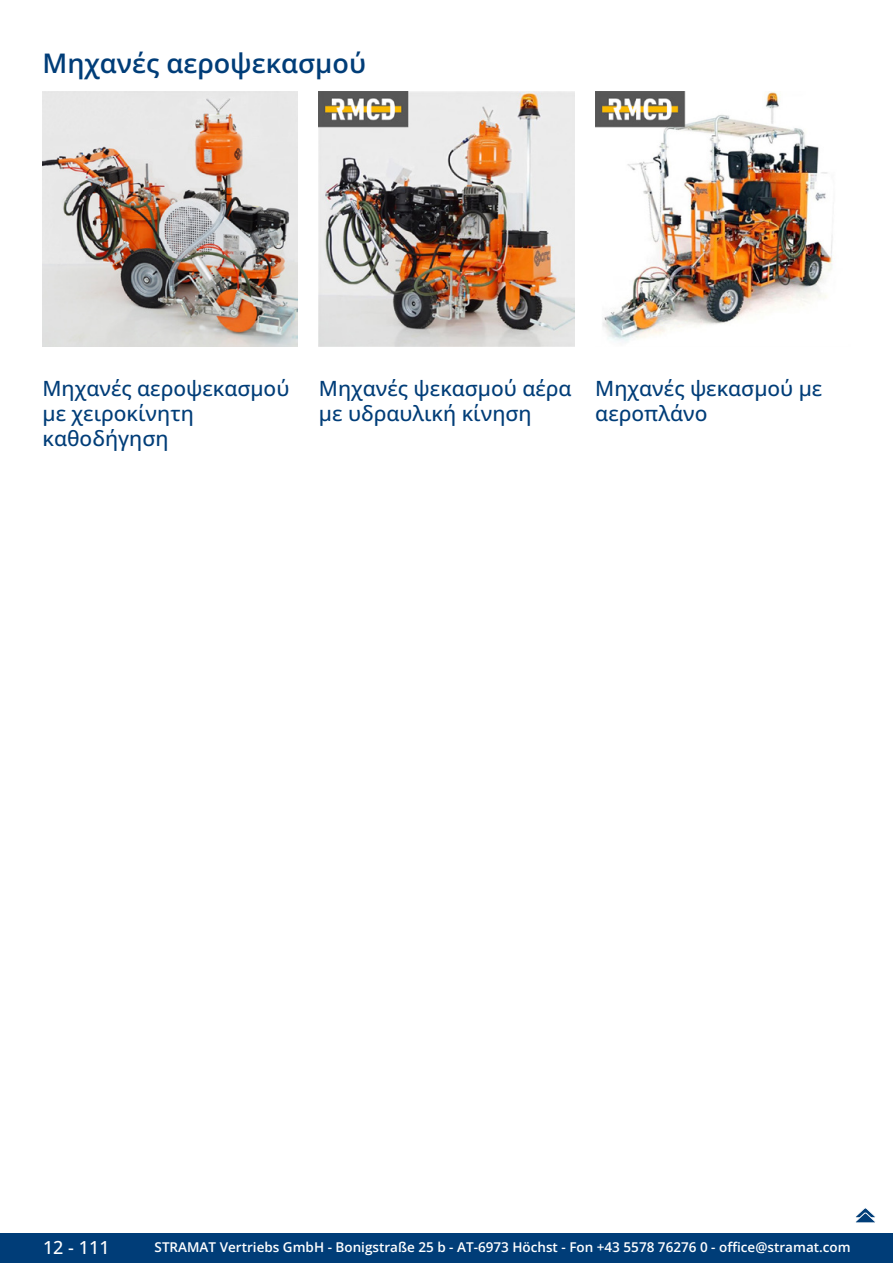
<style>
.page{position:relative;width:893px;height:1263px;background:#fff}
.page>*{position:absolute;margin:0;border:0;box-sizing:border-box;transform-origin:0 0}
.GruppeName{font:600 27px "Open Sans";color:#003d78}
.Übersicth{font:500 21px/25.2px "Open Sans";color:#003d78}
.t1{font:500 18px "Open Sans";color:#fff}
.t2{font:600 13.5px "Open Sans";color:#fff}
</style>
<div class="page">
<div style="left:0;top:1233px;width:893px;height:30px;background:#003d78"></div>
<img style="left:43px;top:91px;width:255px;height:256px">
<img style="left:319px;top:91px;width:255px;height:256px">
<img style="left:595px;top:91px;width:238px;height:251px">
<svg style="left:855px;top:1208px;width:21px;height:15px"></svg>
<p class="GruppeName" style="left:43px;top:44px;width:325px">Μηχανές αεροψεκασμού</p>
<p class="Übersicth" style="left:43px;top:375px;width:248px">Μηχανές αεροψεκασμού με χειροκίνητη καθοδήγηση</p>
<p class="Übersicth" style="left:319px;top:375px;width:254px">Μηχανές ψεκασμού αέρα με υδραυλική κίνηση</p>
<p class="Übersicth" style="left:595px;top:375px;width:229px">Μηχανές ψεκασμού με αεροπλάνο</p>
<p class="t1" style="left:43px;top:1234px;width:68px">12 - 111</p>
<p class="t2" style="left:155px;top:1238px;width:698px">STRAMAT Vertriebs GmbH - Bonigstraße 25 b - AT-6973 Höchst - Fon +43 5578 76276 0 - office@stramat.com</p>
</div>
